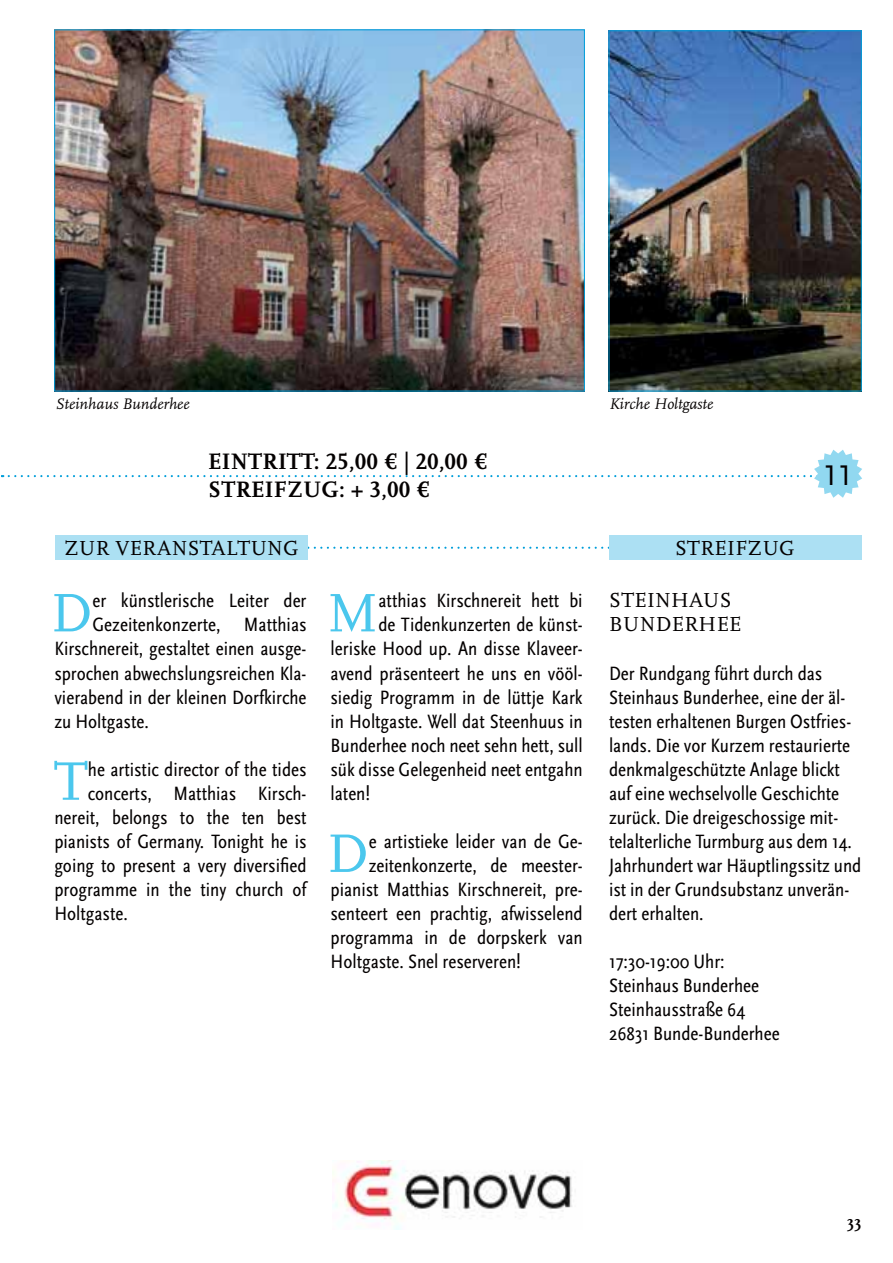
<style>
.page{position:relative;width:893px;height:1263px;background:#fff}
.page>*{position:absolute;margin:0;border:0;box-sizing:border-box;transform-origin:0 0}
.t1{font:56.55px "Scala Pro";color:#4bc7ed}
.t2{font:29.7px "Scala Sans Caps";color:#040000}
.t3{font:700 23.4px/28px "Scala Pro";letter-spacing:.01em;color:#040000}
.t4{font:21.15px/24px "Scala Pro";letter-spacing:.015em;color:#040000}
.t5{font:20.1px/24px "Scala Sans Regular Con";color:#040000}
.t6{font:700 16.95px "Scala Pro";color:#040000}
.t7{font:italic 15.9px "FF Scala";color:#040000}
</style>
<div class="page">
<img style="left:611px;top:33px;width:248px;height:356px">
<div style="left:609px;top:31px;width:252px;height:360px;border:1px solid #009eda"></div>
<img style="left:56px;top:32px;width:527px;height:357px">
<svg style="left:9px;top:450px;width:853px;height:48px"></svg>
<svg style="left:308px;top:547px;width:301px;height:2px"></svg>
<div style="left:55px;top:535px;width:253px;height:24px;background:#ace0f3"></div>
<div style="left:609px;top:535px;width:252px;height:24px;background:#ace0f3"></div>
<img style="left:332px;top:1161px;width:240px;height:69px">
<p class="t7" style="left:55px;top:396px;width:135px">Steinhaus Bunderhee</p>
<p class="t3" style="left:208px;top:449px;width:281px">EINTRITT: 25,00 € | 20,00 €<br>STREIFZUG: + 3,00 €</p>
<p class="t7" style="left:609px;top:397px;width:106px">Kirche Holtgaste</p>
<p class="t4" style="left:64px;top:537px;width:236px">ZUR VERANSTALTUNG</p>
<p class="t4" style="left:675px;top:537px;width:121px">STREIFZUG</p>
<h2 class="t2" style="left:823px;top:460px;width:31px">11</h2>
<h1 class="t1" style="left:51px;top:588px;width:43px">D</h1>
<p class="t5" style="left:92px;top:591px;width:215px">er künstlerische Leiter der</p>
<p class="t5" style="left:92px;top:615px;width:216px">Gezeitenkonzerte, Matthias</p>
<p class="t5" style="left:54px;top:639px;width:254px">Kirschnereit, gestaltet einen ausge-</p>
<p class="t5" style="left:54px;top:663px;width:254px">sprochen abwechslungsreichen Kla-</p>
<p class="t5" style="left:54px;top:687px;width:254px">vierabend in der kleinen Dorfkirche</p>
<p class="t5" style="left:54px;top:711px;width:96px">zu Holtgaste.</p>
<h1 class="t1" style="left:54px;top:756px;width:35px">T</h1>
<p class="t5" style="left:88px;top:759px;width:220px">he artistic director of the tides</p>
<p class="t5" style="left:88px;top:783px;width:220px">concerts, Matthias Kirsch-</p>
<p class="t5" style="left:54px;top:807px;width:254px">nereit, belongs to the ten best</p>
<p class="t5" style="left:54px;top:831px;width:254px">pianists of Germany. Tonight he is</p>
<p class="t5" style="left:54px;top:855px;width:254px">going to present a very diversified</p>
<p class="t5" style="left:54px;top:879px;width:254px">programme in the tiny church of</p>
<p class="t5" style="left:54px;top:903px;width:75px">Holtgaste.</p>
<h1 class="t1" style="left:327px;top:588px;width:52px">M</h1>
<p class="t5" style="left:378px;top:591px;width:206px">atthias Kirschnereit hett bi</p>
<p class="t5" style="left:378px;top:615px;width:206px">de Tidenkunzerten de künst-</p>
<p class="t5" style="left:331px;top:639px;width:254px">leriske Hood up. An disse Klaveer-</p>
<p class="t5" style="left:331px;top:663px;width:254px">avend präsenteert he uns en vööl-</p>
<p class="t5" style="left:331px;top:687px;width:254px">siedig Programm in de lüttje Kark</p>
<p class="t5" style="left:331px;top:711px;width:254px">in Holtgaste. Well dat Steenhuus in</p>
<p class="t5" style="left:331px;top:735px;width:254px">Bunderhee noch neet sehn hett, sull</p>
<p class="t5" style="left:331px;top:759px;width:254px">sük disse Gelegenheid neet entgahn</p>
<p class="t5" style="left:331px;top:783px;width:41px">laten!</p>
<h1 class="t1" style="left:327px;top:828px;width:43px">D</h1>
<p class="t5" style="left:369px;top:831px;width:216px">e artistieke leider van de Ge-</p>
<p class="t5" style="left:369px;top:855px;width:216px">zeitenkonzerte, de meester-</p>
<p class="t5" style="left:331px;top:879px;width:254px">pianist Matthias Kirschnereit, pre-</p>
<p class="t5" style="left:331px;top:903px;width:254px">senteert een prachtig, afwisselend</p>
<p class="t5" style="left:331px;top:927px;width:254px">programma in de dorpskerk van</p>
<p class="t5" style="left:331px;top:951px;width:192px">Holtgaste. Snel reserveren!</p>
<p class="t4" style="left:609px;top:590px;width:134px">STEINHAUS<br>BUNDERHEE</p>
<p class="t5" style="left:609px;top:663px;width:254px">Der Rundgang führt durch das<br>Steinhaus Bunderhee, eine der äl&shy;testen erhaltenen Burgen Ostfries&shy;lands. Die vor Kurzem restaurierte denkmalgeschützte Anlage blickt auf eine wechselvolle Geschichte zurück. Die dreigeschossige mit&shy;telalterliche Turmburg aus dem 14.<br>Jahrhundert war Häuptlingssitz und ist in der Grundsubstanz unverän&shy;dert erhalten.</p>
<p class="t5" style="left:609px;top:951px;width:172px">17:30-19:00 Uhr:<br>Steinhaus Bunderhee<br>Steinhausstraße 64<br>26831 Bunde-Bunderhee</p>
<p class="t6" style="left:847px;top:1214px;width:16px">33</p>
</div>
